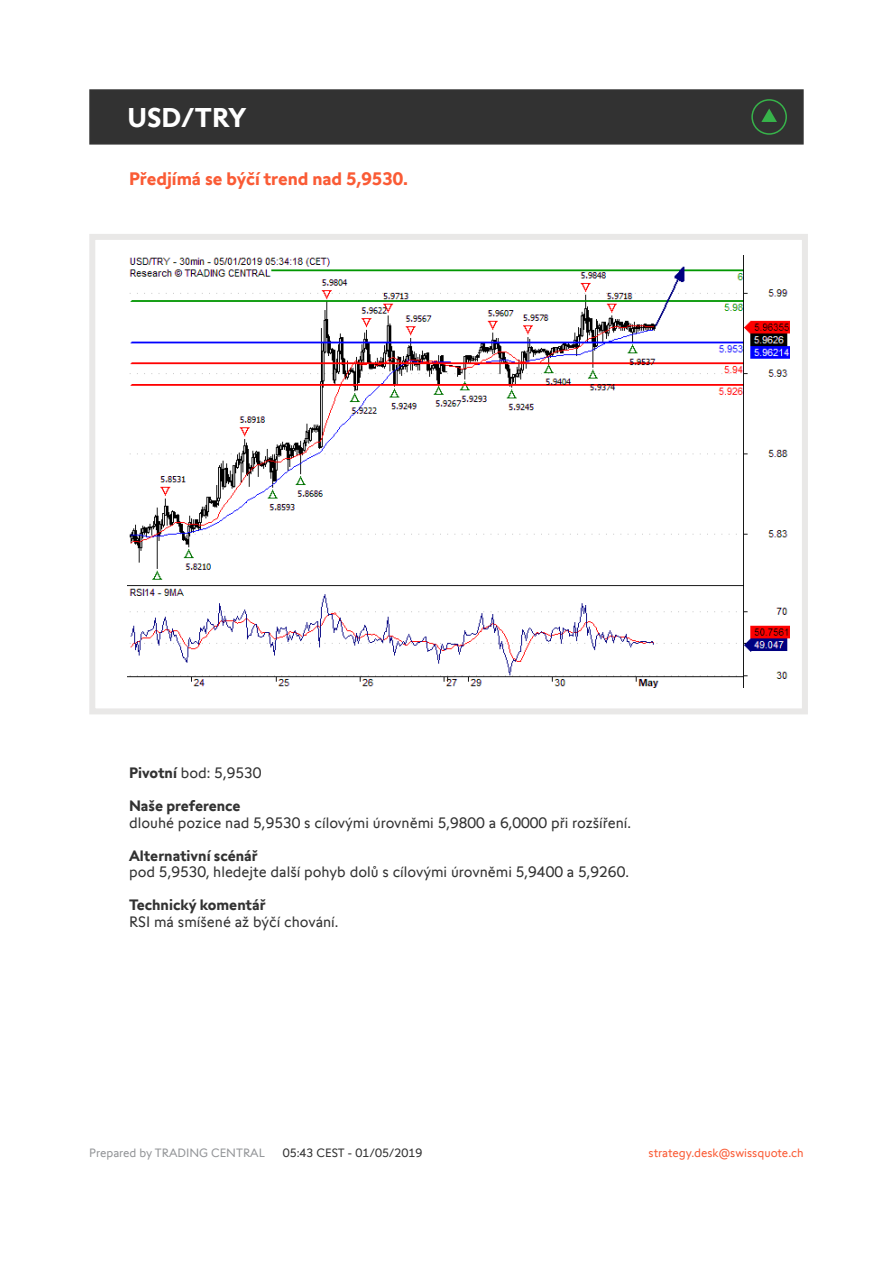
<style>
.page{position:relative;width:893px;height:1263px;background:#fff}
.page>*{position:absolute;margin:0;border:0;box-sizing:border-box;transform-origin:0 0}
.t1{font:700 27px "Swissquote CT";color:#fff}
.t2{font:700 18px "Swissquote CT";color:#fa5b35}
.t3{font:15px "Swissquote CT";color:#323232}
.t4{font:700 15px "Swissquote CT";color:#323232}
.t5{font:12px "Swissquote CT";color:#fa5b35}
.t6{font:12px "Swissquote CT";color:#939598}
.t7{font:12px "Swissquote CT";color:#323232}
.s1{font-weight:700}
</style>
<div class="page">
<div style="left:89px;top:234px;width:719px;height:480px;border:6px solid #e9e8e7"></div>
<div style="left:89px;top:89px;width:715px;height:56px;background:#323232;border:2px solid #323232"></div>
<img style="left:128px;top:255px;width:661px;height:432px">
<svg style="left:751px;top:99px;width:36px;height:36px"></svg>
<h1 class="t1" style="left:128px;top:101px;width:120px">USD/TRY</h1>
<p class="t2" style="left:129px;top:168px;width:281px">Předjímá se býčí trend nad 5,9530.</p>
<p class="t3" style="left:129px;top:764px;width:134px"><span class="s1">Pivotní</span> bod: 5,9530</p>
<p class="t4" style="left:129px;top:797px;width:113px">Naše preference</p>
<p class="t3" style="left:129px;top:814px;width:503px">dlouhé pozice nad 5,9530 s cílovými úrovněmi 5,9800 a 6,0000 při rozšíření.</p>
<p class="t4" style="left:129px;top:846px;width:130px">Alternativní scénář</p>
<p class="t3" style="left:129px;top:863px;width:501px">pod 5,9530, hledejte další pohyb dolů s cílovými úrovněmi 5,9400 a 5,9260.</p>
<p class="t4" style="left:129px;top:896px;width:138px">Technický komentář</p>
<p class="t3" style="left:129px;top:913px;width:211px">RSI má smíšené až býčí chování.</p>
<p class="t6" style="left:89px;top:1145px;width:177px">Prepared by TRADING CENTRAL</p>
<p class="t7" style="left:283px;top:1145px;width:141px">05:43 CEST - 01/05/2019</p>
<p class="t5" style="left:649px;top:1145px;width:157px">strategy.desk@swissquote.ch</p>
</div>
